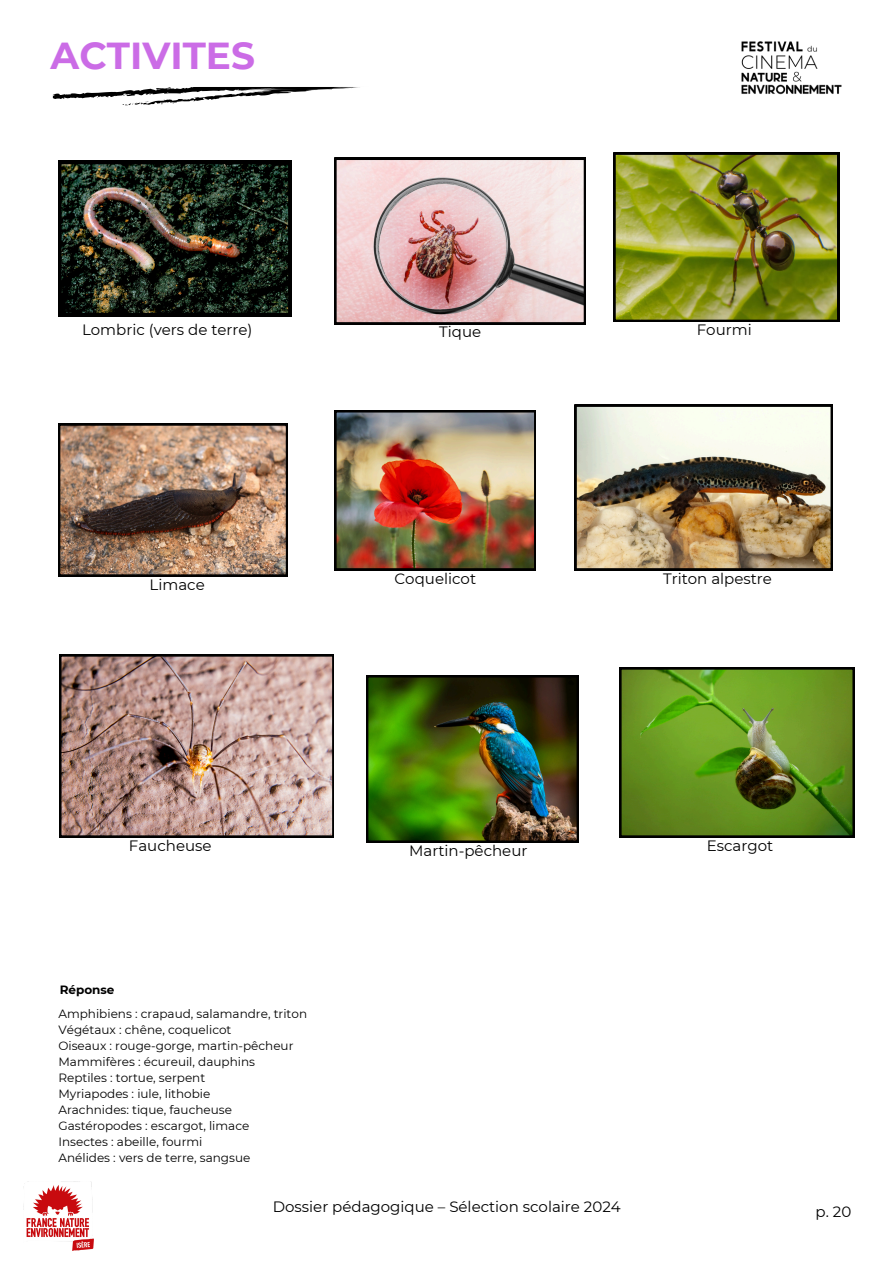
<style>
.page{position:relative;width:894px;height:1264px;background:#fff}
.page>*{position:absolute;margin:0;border:0;box-sizing:border-box;transform-origin:0 0}
.t1{font:700 37.5px "Montserrat";color:#cb6ce6}
.t2{font:15px "Montserrat";color:#000}
.t3{font:12px "Montserrat";color:#000}
.t4{font:700 12px "Montserrat";color:#000}
</style>
<div class="page">
<img style="left:741px;top:41px;width:101px;height:54px">
<svg style="left:52px;top:87px;width:308px;height:18px"></svg>
<img style="left:23px;top:1181px;width:70px;height:69px">
<img style="left:613px;top:153px;width:226px;height:168px">
<img style="left:58px;top:161px;width:233px;height:155px">
<svg style="left:334px;top:158px;width:251px;height:166px;background:#d3b4b5"></svg>
<img style="left:334px;top:410px;width:201px;height:160px">
<img style="left:58px;top:423px;width:230px;height:153px">
<img style="left:574px;top:404px;width:258px;height:166px">
<img style="left:59px;top:654px;width:275px;height:183px">
<img style="left:619px;top:667px;width:235px;height:170px">
<img style="left:366px;top:675px;width:212px;height:167px">
<h1 class="t1" style="left:51px;top:33px;width:206px">ACTIVITES</h1>
<h2 class="t2" style="left:82px;top:320px;width:172px">Lombric (vers de terre)</h2>
<h2 class="t2" style="left:439px;top:323px;width:43px">Tique</h2>
<h2 class="t2" style="left:696px;top:320px;width:56px">Fourmi</h2>
<h2 class="t2" style="left:149px;top:575px;width:57px">Limace</h2>
<h2 class="t2" style="left:663px;top:569px;width:110px">Triton alpestre</h2>
<h2 class="t2" style="left:394px;top:569px;width:83px">Coquelicot</h2>
<h2 class="t2" style="left:129px;top:836px;width:84px">Faucheuse</h2>
<h2 class="t2" style="left:706px;top:836px;width:68px">Escargot</h2>
<h2 class="t2" style="left:409px;top:841px;width:120px">Martin-pêcheur</h2>
<p class="t4" style="left:60px;top:982px;width:56px">Réponse</p>
<h2 class="t3" style="left:58px;top:1006px;width:250px">Amphibiens : crapaud, salamandre, triton</h2>
<h3 class="t3" style="left:58px;top:1022px;width:174px">Végétaux : chêne, coquelicot</h3>
<p class="t3" style="left:58px;top:1038px;width:236px">Oiseaux : rouge-gorge, martin-pêcheur</p>
<p class="t3" style="left:58px;top:1054px;width:198px">Mammifères : écureuil, dauphins</p>
<p class="t3" style="left:58px;top:1070px;width:148px">Reptiles : tortue, serpent</p>
<p class="t3" style="left:58px;top:1086px;width:153px">Myriapodes : iule, lithobie</p>
<p class="t3" style="left:58px;top:1102px;width:175px">Arachnides: tique, faucheuse</p>
<p class="t3" style="left:58px;top:1118px;width:192px">Gastéropodes : escargot, limace</p>
<p class="t3" style="left:58px;top:1134px;width:145px">Insectes : abeille, fourmi</p>
<p class="t3" style="left:58px;top:1150px;width:193px">Anélides : vers de terre, sangsue</p>
<p class="t2" style="left:273px;top:1197px;width:349px">Dossier pédagogique – Sélection scolaire 2024</p>
<p class="t2" style="left:815px;top:1202px;width:37px">p. 20</p>
</div>
